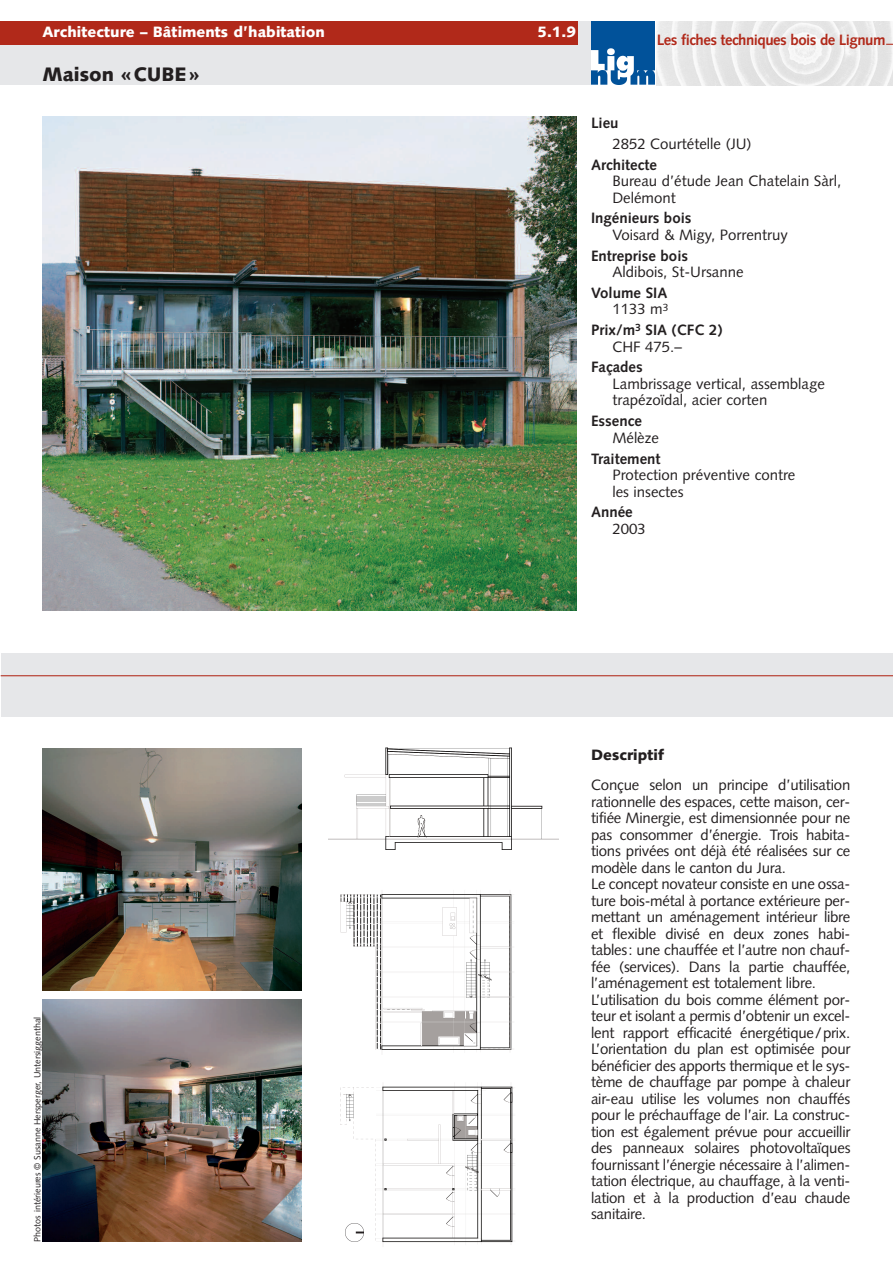
<style>
.page{position:relative;width:893px;height:1263px;background:#fff}
.page>*{position:absolute;margin:0;border:0;box-sizing:border-box;transform-origin:0 0}
.t1{font:900 19.5px "Syntax";color:#231f20}
.t2{font:15px/16.5px "Syntax";letter-spacing:-.015em;color:#231f20}
.t3{font:700 15px/16.5px "Syntax";color:#231f20;text-align:right}
.t4{font:900 15px "Syntax";color:#fff}
.t5{font:700 15px "Syntax";letter-spacing:-.035em;color:#b1291a}
.t6{font:900 15px "Syntax";color:#231f20}
.t7{font:9px "Syntax";color:#231f20}
.s1{font-weight:400}
</style>
<div class="page">
<div style="left:0;top:21px;width:893px;height:64px;background:#e6e7e9"></div>
<div style="left:1px;top:653px;width:892px;height:63px;background:#e6e7e9"></div>
<div style="left:0;top:21px;width:578px;height:24px;background:#b1291a"></div>
<hr style="left:1px;top:675px;width:892px;height:1px;background:#b1291a">
<img style="left:43px;top:748px;width:259px;height:243px">
<img style="left:43px;top:117px;width:533px;height:493px">
<img style="left:657px;top:21px;width:236px;height:64px">
<img style="left:328px;top:747px;width:230px;height:103px">
<img style="left:43px;top:999px;width:259px;height:243px">
<img style="left:591px;top:21px;width:63px;height:64px">
<img style="left:340px;top:893px;width:172px;height:157px">
<img style="left:340px;top:1086px;width:173px;height:157px">
<svg style="left:345px;top:1223px;width:19px;height:19px"></svg>
<img style="left:346px;top:1223px;width:18px;height:18px">
<p class="t4" style="left:43px;top:26px;width:284px">Architecture – Bâtiments d’habitation</p>
<p class="t4" style="left:537px;top:26px;width:40px">5.1.9</p>
<h1 class="t1" style="left:43px;top:66px;width:159px">Maison «CUBE»</h1>
<p class="t5" style="left:657px;top:34px;width:230px">Les fiches techniques bois de Lignum</p>
<p class="t3" style="left:591px;top:116px;width:29px">Lieu</p>
<p class="t2" style="left:612px;top:137px;width:141px">2852 Courtételle (JU)</p>
<p class="t3" style="left:591px;top:158px;width:67px">Architecte</p>
<p class="t2" style="left:612px;top:174px;width:231px">Bureau d’étude Jean Chatelain Sàrl,<br>Delémont</p>
<p class="t3" style="left:591px;top:211px;width:102px">Ingénieurs bois</p>
<p class="t2" style="left:612px;top:228px;width:177px">Voisard &amp; Migy, Porrentruy</p>
<p class="t3" style="left:591px;top:249px;width:99px">Entreprise bois</p>
<p class="t2" style="left:612px;top:265px;width:133px">Aldibois, St-Ursanne</p>
<p class="t3" style="left:591px;top:286px;width:79px">Volume SIA<br><span class="s1">1133 m</span><sup>3</sup></p>
<p class="t3" style="left:612px;top:323px;width:111px;text-align:left;text-indent:-21px">Prix/m<sup>3</sup> SIA (CFC 2)<br><span class="s1">CHF 475.–</span></p>
<p class="t3" style="left:591px;top:360px;width:53px">Façades</p>
<p class="t2" style="left:612px;top:377px;width:214px">Lambrissage vertical, assemblage trapézoïdal, acier corten</p>
<p class="t3" style="left:591px;top:414px;width:52px">Essence</p>
<p class="t2" style="left:612px;top:431px;width:48px">Mélèze</p>
<p class="t3" style="left:591px;top:451px;width:71px">Traitement</p>
<p class="t2" style="left:612px;top:468px;width:185px">Protection préventive contre les insectes</p>
<p class="t3" style="left:591px;top:505px;width:43px">Année</p>
<p class="t2" style="left:612px;top:522px;width:35px">2003</p>
<p class="t7" style="left:34px;top:1242px;width:226px;rotate:-90deg">Photos intérieures © Susanne Hersperger, Untersiggenthal</p>
<p class="t6" style="left:591px;top:748px;width:74px">Descriptif</p>
<p class="t2" style="left:591px;top:778px;width:261px">Conçue selon un principe d’utilisation rationnelle des espaces, cette maison, cer&shy;tifiée Minergie, est dimensionnée pour ne pas consommer d’énergie. Trois habita&shy;tions privées ont déjà été réalisées sur ce modèle dans le canton du Jura.<br>Le concept novateur consiste en une ossa&shy;ture bois-métal à portance extérieure per&shy;mettant un aménagement intérieur libre et flexible divisé en deux zones habi&shy;tables: une chauffée et l’autre non chauf&shy;fée (services). Dans la partie chauffée, l’aménagement est totalement libre.<br>L’utilisation du bois comme élément por&shy;teur et isolant a permis d’obtenir un excel&shy;lent rapport efficacité énergétique/prix.<br>L’orientation du plan est optimisée pour bénéficier des apports thermique et le sys&shy;tème de chauffage par pompe à chaleur air-eau utilise les volumes non chauffés pour le préchauffage de l’air. La construc&shy;tion est également prévue pour accueillir des panneaux solaires photovoltaïques fournissant l’énergie nécessaire à l’alimen&shy;tation électrique, au chauffage, à la venti&shy;lation et à la production d’eau chaude sanitaire.</p>
</div>
